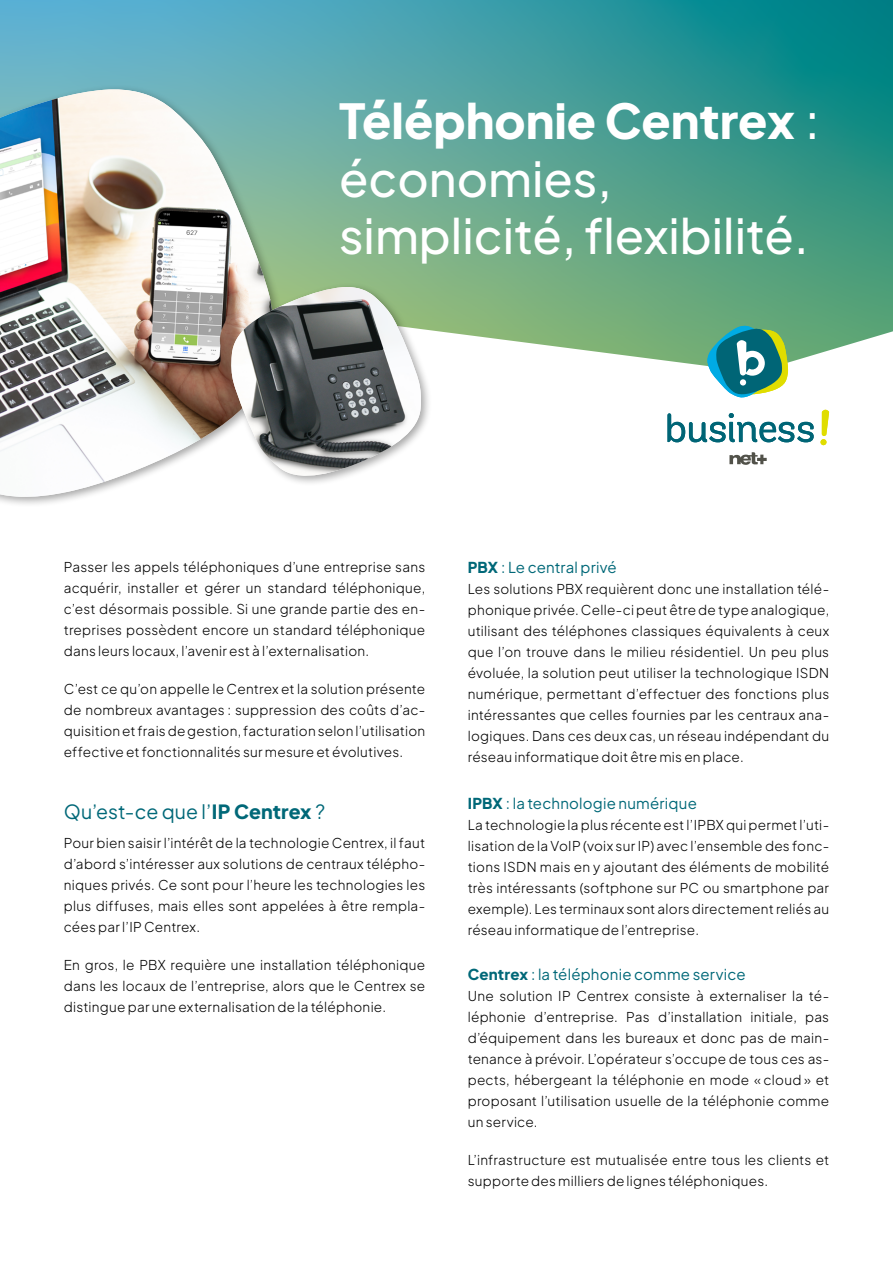
<style>
.page{position:relative;width:893px;height:1263px;background:#fff}
.page>*{position:absolute;margin:0;border:0;box-sizing:border-box;transform-origin:0 0}
.t1{font:500 48px/57.6px "Plus Jakarta Sans";color:#fff}
.t2{font:19.5px "Plus Jakarta Sans";letter-spacing:.005em;color:#006878}
.t3{font:15px "Plus Jakarta Sans";letter-spacing:.015em;color:#006878}
.t4{font:300 13.5px/21px "Plus Jakarta Sans";letter-spacing:.02em;color:#000;text-align:justify}
.s1{font-weight:800}
</style>
<div class="page">
<svg style="left:0;top:0;width:893px;height:366px;background:#52a498"></svg>
<svg style="left:707px;top:325px;width:81px;height:73px"></svg>
<svg style="left:667px;top:413px;width:147px;height:29px"></svg>
<svg style="left:822px;top:410px;width:7px;height:26px"></svg>
<div style="left:820px;top:439px;width:7px;height:6px;background:#e0dd00;border-radius:50%"></div>
<svg style="left:729px;top:452px;width:38px;height:13px"></svg>
<div style="left:0;top:85px;width:432px;height:423px;background:#000;opacity:.35"></div>
<svg style="left:0;top:88px;width:274px;height:418px"></svg>
<img style="left:0;top:89px;width:274px;height:408px">
<svg style="left:231px;top:286px;width:190px;height:194px"></svg>
<img style="left:231px;top:287px;width:190px;height:190px">
<h1 class="t1" style="left:339px;top:88px;width:483px"><span class="s1">Téléphonie Centrex</span> : économies, simplicité, flexibilité.</h1>
<p class="t4" style="left:64px;top:555px;width:363px">Passer les appels téléphoniques d’une entreprise sans acquérir, installer et gérer un standard téléphonique, c’est désormais possible. Si une grande partie des en&shy;treprises possèdent encore un standard téléphonique dans leurs locaux, l’avenir est à l’externalisation.</p>
<p class="t4" style="left:64px;top:677px;width:363px">C’est ce qu’on appelle le Centrex et la solution présente de nombreux avantages : suppression des coûts d’ac&shy;quisition et frais de gestion, facturation selon l’utilisation effective et fonctionnalités sur mesure et évolutives.</p>
<h2 class="t2" style="left:64px;top:796px;width:263px">Qu’est-ce que l’<span class="s1">IP Centrex</span> ?</h2>
<p class="t4" style="left:64px;top:831px;width:363px">Pour bien saisir l’intérêt de la technologie Centrex, il faut d’abord s’intéresser aux solutions de centraux télépho&shy;niques privés. Ce sont pour l’heure les technologies les plus diffuses, mais elles sont appelées à être rempla&shy;cées par l’IP Centrex.</p>
<p class="t4" style="left:64px;top:953px;width:363px">En gros, le PBX requière une installation téléphonique dans les locaux de l’entreprise, alors que le Centrex se distingue par une externalisation de la téléphonie.</p>
<p class="t3" style="left:468px;top:555px;width:151px"><span class="s1">PBX</span> : Le central privé</p>
<p class="t4" style="left:468px;top:577px;width:363px">Les solutions PBX requièrent donc une installation télé&shy;phonique privée. Celle-ci peut être de type analogique, utilisant des téléphones classiques équivalents à ceux que l’on trouve dans le milieu résidentiel. Un peu plus évoluée, la solution peut utiliser la technologique ISDN numérique, permettant d’effectuer des fonctions plus intéressantes que celles fournies par les centraux ana&shy;logiques. Dans ces deux cas, un réseau indépendant du réseau informatique doit être mis en place.</p>
<p class="t3" style="left:468px;top:791px;width:231px"><span class="s1">IPBX</span> : la technologie numérique</p>
<p class="t4" style="left:468px;top:813px;width:363px">La technologie la plus récente est l’IPBX qui permet l’uti&shy;lisation de la VoIP (voix sur IP) avec l’ensemble des fonc&shy;tions ISDN mais en y ajoutant des éléments de mobilité très intéressants (softphone sur PC ou smartphone par exemple). Les terminaux sont alors directement reliés au réseau informatique de l’entreprise.</p>
<p class="t3" style="left:468px;top:962px;width:279px"><span class="s1">Centrex</span> : la téléphonie comme service</p>
<p class="t4" style="left:468px;top:984px;width:363px">Une solution IP Centrex consiste à externaliser la té&shy;léphonie d’entreprise. Pas d’installation initiale, pas d’équipement dans les bureaux et donc pas de main&shy;tenance à prévoir. L’opérateur s’occupe de tous ces as&shy;pects, hébergeant la téléphonie en mode « cloud » et proposant l’utilisation usuelle de la téléphonie comme un service.</p>
<p class="t4" style="left:468px;top:1148px;width:363px">L’infrastructure est mutualisée entre tous les clients et supporte des milliers de lignes téléphoniques.</p>
</div>
